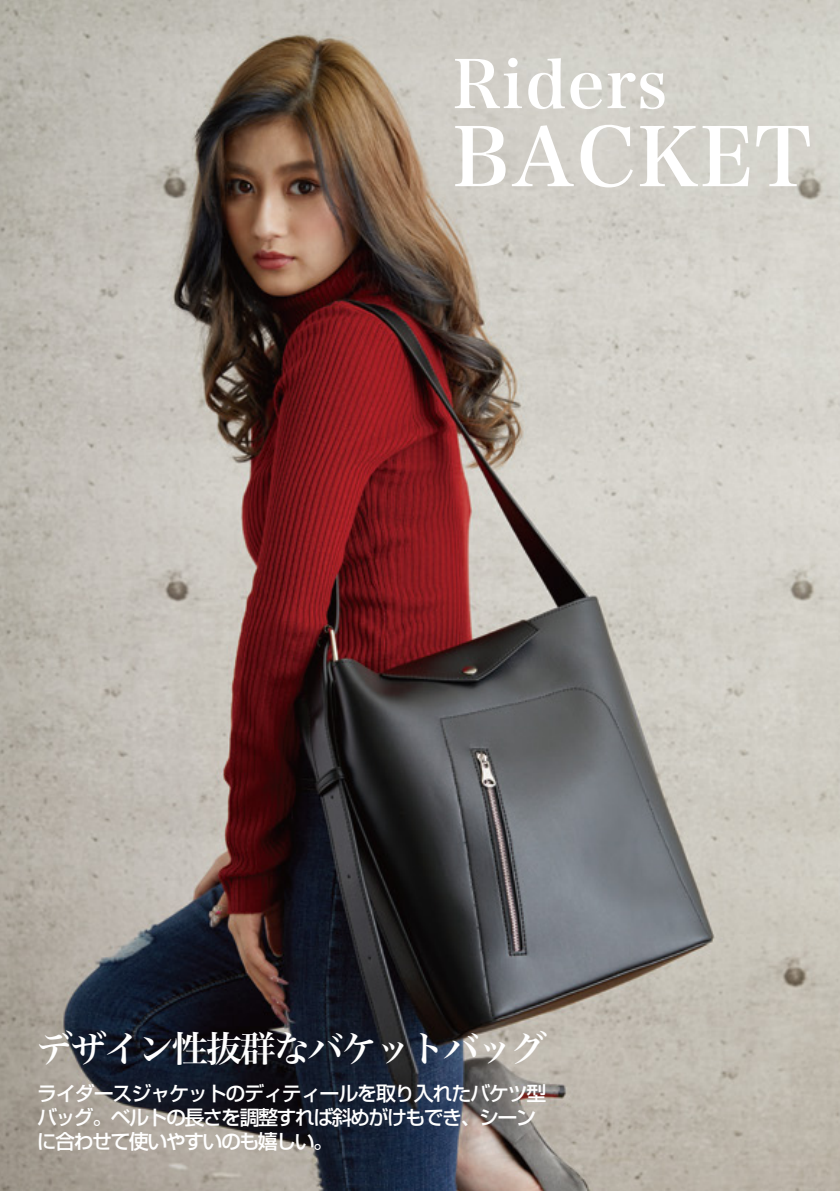
<style>
.page{position:relative;width:840px;height:1191px;background:#fff}
.page>*{position:absolute;margin:0;border:0;box-sizing:border-box;transform-origin:0 0}
.t1{font:80.4px "Hira Min Pro W6";letter-spacing:.02em;color:#fff}
.t2{font:65.8px "Hira Min Pro W6";letter-spacing:.02em;color:#fff}
.t3{font:36px "Hira Min Pro W6";letter-spacing:-.06em;color:#fff}
.t4{font:500 20px/24px "Shin Go Pro";letter-spacing:-.08em;color:#fff}
</style>
<div class="page">
<img style="left:0;top:0;width:839px;height:1191px">
<h2 class="t2" style="left:452px;top:27px;width:217px">Riders</h2>
<h1 class="t1" style="left:452px;top:87px;width:360px">BACKET</h1>
<h3 class="t3" style="left:37px;top:1017px;width:511px">デザイン性抜群なバケットバッグ</h3>
<p class="t4" style="left:37px;top:1079px;width:511px">ライダースジャケットのディティールを取り入れたバケツ型バッグ。ベルトの長さを調整すれば斜めがけもでき、シーンに合わせて使いやすいのも嬉しい。</p>
</div>
